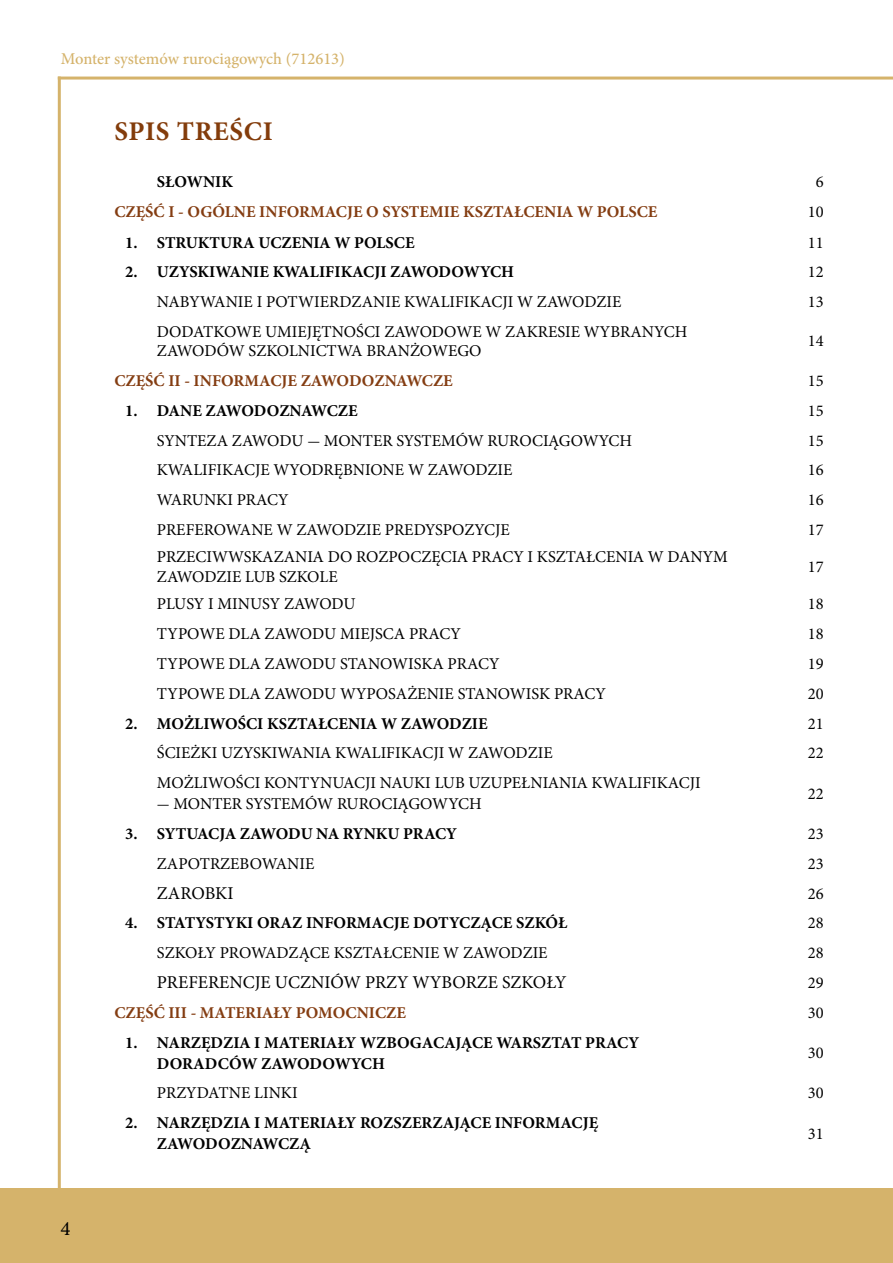
<style>
.page{position:relative;width:893px;height:1263px;background:#fff}
.page>*{position:absolute;margin:0;border:0;box-sizing:border-box;transform-origin:0 0}
.t1{font:700 27px "Minion Pro";letter-spacing:.025em;color:#833c0b}
.t2{font:18px "Minion Pro";color:#000}
.t3{font:18px "Lora";color:#000}
.t4{font:16.5px/19.8px "Minion Pro";color:#000}
.t5{font:700 16.5px/21px "Minion Pro";color:#000}
.t6{font:700 16.5px "Minion Pro";color:#843d12}
.t7{font:500 16.5px "Minion Pro";color:#d5b36b}
</style>
<div class="page">
<div style="left:0;top:1188px;width:893px;height:75px;background:#d5b36b"></div>
<hr style="left:58px;top:77px;width:3px;height:1113px;background:#d5b36b">
<hr style="left:58px;top:77px;width:835px;height:3px;background:#d5b36b">
<p class="t7" style="left:61px;top:48px;width:286px">Monter systemów rurociągowych (712613)</p>
<h1 class="t1" style="left:114px;top:113px;width:160px">SPIS TREŚCI</h1>
<p class="t5" style="left:157px;top:171px;width:78px">SŁOWNIK</p>
<p class="t4" style="left:816px;top:172px;width:9px">6</p>
<p class="t6" style="left:114px;top:200px;width:544px">CZĘŚĆ I - OGÓLNE INFORMACJE O SYSTEMIE KSZTAŁCENIA W POLSCE</p>
<p class="t4" style="left:808px;top:202px;width:17px">10</p>
<p class="t5" style="left:125px;top:232px;width:291px">1. STRUKTURA UCZENIA W POLSCE</p>
<p class="t4" style="left:808px;top:232px;width:17px">11</p>
<p class="t5" style="left:125px;top:261px;width:390px">2. UZYSKIWANIE KWALIFIKACJI ZAWODOWYCH</p>
<p class="t4" style="left:808px;top:262px;width:17px">12</p>
<p class="t4" style="left:157px;top:292px;width:466px">NABYWANIE I POTWIERDZANIE KWALIFIKACJI W ZAWODZIE</p>
<p class="t4" style="left:808px;top:292px;width:17px">13</p>
<p class="t4" style="left:157px;top:321px;width:532px">DODATKOWE UMIEJĘTNOŚCI ZAWODOWE W ZAKRESIE WYBRANYCH<br>ZAWODÓW SZKOLNICTWA BRANŻOWEGO</p>
<p class="t4" style="left:808px;top:331px;width:17px">14</p>
<p class="t6" style="left:114px;top:369px;width:340px">CZĘŚĆ II - INFORMACJE ZAWODOZNAWCZE</p>
<p class="t4" style="left:808px;top:371px;width:17px">15</p>
<p class="t5" style="left:125px;top:399px;width:234px">1. DANE ZAWODOZNAWCZE</p>
<p class="t4" style="left:808px;top:400px;width:17px">15</p>
<p class="t4" style="left:157px;top:430px;width:477px">SYNTEZA ZAWODU - MONTER SYSTEMÓW RUROCIĄGOWYCH</p>
<p class="t4" style="left:808px;top:430px;width:17px">15</p>
<p class="t4" style="left:157px;top:460px;width:357px">KWALIFIKACJE WYODRĘBNIONE W ZAWODZIE</p>
<p class="t4" style="left:808px;top:460px;width:17px">16</p>
<p class="t4" style="left:157px;top:490px;width:133px">WARUNKI PRACY</p>
<p class="t4" style="left:808px;top:490px;width:17px">16</p>
<p class="t4" style="left:157px;top:520px;width:355px">PREFEROWANE W ZAWODZIE PREDYSPOZYCJE</p>
<p class="t4" style="left:808px;top:520px;width:17px">17</p>
<p class="t4" style="left:157px;top:547px;width:572px">PRZECIWWSKAZANIA DO ROZPOCZĘCIA PRACY I KSZTAŁCENIA W DANYM<br>ZAWODZIE LUB SZKOLE</p>
<p class="t4" style="left:808px;top:557px;width:17px">17</p>
<p class="t4" style="left:157px;top:594px;width:200px">PLUSY I MINUSY ZAWODU</p>
<p class="t4" style="left:808px;top:594px;width:17px">18</p>
<p class="t4" style="left:157px;top:624px;width:306px">TYPOWE DLA ZAWODU MIEJSCA PRACY</p>
<p class="t4" style="left:808px;top:624px;width:17px">18</p>
<p class="t4" style="left:157px;top:654px;width:344px">TYPOWE DLA ZAWODU STANOWISKA PRACY</p>
<p class="t4" style="left:808px;top:654px;width:17px">19</p>
<p class="t4" style="left:157px;top:684px;width:451px">TYPOWE DLA ZAWODU WYPOSAŻENIE STANOWISK PRACY</p>
<p class="t4" style="left:808px;top:684px;width:17px">20</p>
<p class="t5" style="left:125px;top:712px;width:364px">2. MOŻLIWOŚCI KSZTAŁCENIA W ZAWODZIE</p>
<p class="t4" style="left:808px;top:713px;width:17px">21</p>
<p class="t4" style="left:157px;top:743px;width:397px">ŚCIEŻKI UZYSKIWANIA KWALIFIKACJI W ZAWODZIE</p>
<p class="t4" style="left:808px;top:743px;width:17px">22</p>
<p class="t4" style="left:157px;top:773px;width:545px">MOŻLIWOŚCI KONTYNUACJI NAUKI LUB UZUPEŁNIANIA KWALIFIKACJI</p>
<p class="t4" style="left:157px;top:794px;width:326px">- MONTER SYSTEMÓW RUROCIĄGOWYCH</p>
<p class="t4" style="left:808px;top:784px;width:17px">22</p>
<p class="t3" style="left:61px;top:1215px;width:11px">4</p>
<p class="t5" style="left:125px;top:823px;width:334px">3. SYTUACJA ZAWODU NA RYNKU PRACY</p>
<p class="t4" style="left:808px;top:824px;width:17px">23</p>
<p class="t4" style="left:157px;top:854px;width:159px">ZAPOTRZEBOWANIE</p>
<p class="t4" style="left:808px;top:854px;width:17px">23</p>
<p class="t2" style="left:157px;top:881px;width:78px">ZAROBKI</p>
<p class="t4" style="left:808px;top:883px;width:17px">26</p>
<p class="t5" style="left:125px;top:912px;width:444px">4. STATYSTYKI ORAZ INFORMACJE DOTYCZĄCE SZKÓŁ</p>
<p class="t4" style="left:808px;top:913px;width:17px">28</p>
<p class="t4" style="left:157px;top:943px;width:392px">SZKOŁY PROWADZĄCE KSZTAŁCENIE W ZAWODZIE</p>
<p class="t4" style="left:808px;top:943px;width:17px">28</p>
<p class="t2" style="left:157px;top:971px;width:411px">PREFERENCJE UCZNIÓW PRZY WYBORZE SZKOŁY</p>
<p class="t4" style="left:808px;top:973px;width:17px">29</p>
<p class="t6" style="left:114px;top:1001px;width:293px">CZĘŚĆ III - MATERIAŁY POMOCNICZE</p>
<p class="t4" style="left:808px;top:1002px;width:17px">30</p>
<p class="t5" style="left:157px;top:1031px;width:484px;text-indent:-32px">1. NARZĘDZIA I MATERIAŁY WZBOGACAJĄCE WARSZTAT PRACY<br>DORADCÓW ZAWODOWYCH</p>
<p class="t4" style="left:808px;top:1043px;width:17px">30</p>
<p class="t4" style="left:157px;top:1083px;width:142px">PRZYDATNE LINKI</p>
<p class="t4" style="left:808px;top:1083px;width:17px">30</p>
<p class="t5" style="left:157px;top:1112px;width:443px;text-indent:-32px">2. NARZĘDZIA I MATERIAŁY ROZSZERZAJĄCE INFORMACJĘ<br>ZAWODOZNAWCZĄ</p>
<p class="t4" style="left:808px;top:1124px;width:17px">31</p>
</div>
